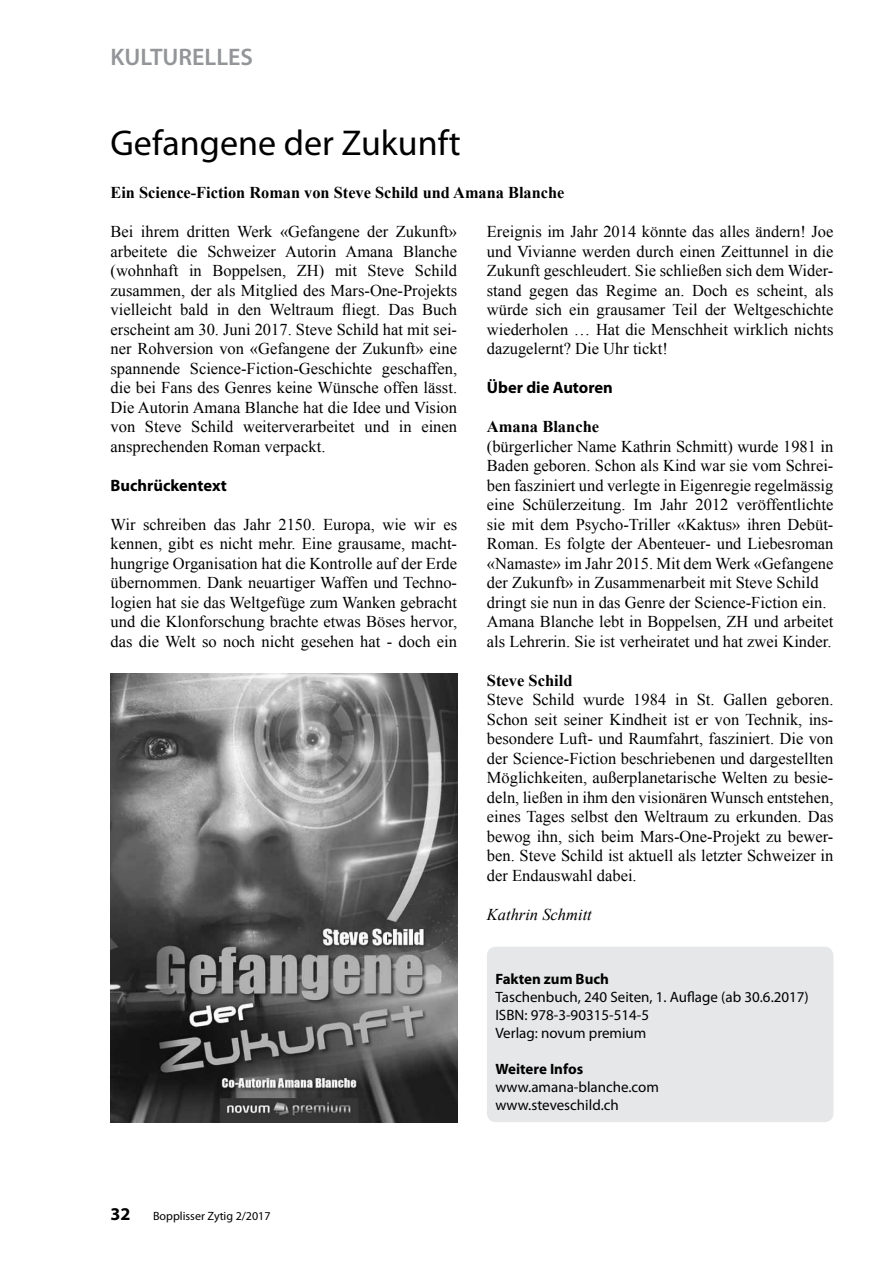
<style>
.page{position:relative;width:893px;height:1263px;background:#fff}
.page>*{position:absolute;margin:0;border:0;box-sizing:border-box;transform-origin:0 0}
.t1{font:36px "Myriad Pro";color:#000}
.t2{font:600 24px "Myriad Pro";color:#939598}
.t3{font:700 18px "Myriad Pro";color:#000}
.t4{font:16.5px/19.5px "Times New Roman";color:#000;text-align:justify}
.t5{font:700 16.5px "Times New Roman";color:#000}
.t6{font:700 16.5px "Myriad Pro";color:#000}
.t7{font:italic 16.5px "Times New Roman";color:#000}
.t8{font:15px/18px "Myriad Pro";color:#000}
.t9{font:700 15px "Myriad Pro";color:#000}
.t10{font:12px "Myriad Pro";color:#000}
</style>
<div class="page">
<div style="left:487px;top:947px;width:346px;height:175px;background:#e6e7e8;border-radius:9px"></div>
<img style="left:111px;top:674px;width:346px;height:448px">
<h2 class="t2" style="left:111px;top:41px;width:144px">KULTURELLES</h2>
<h1 class="t1" style="left:111px;top:120px;width:352px">Gefangene der Zukunft</h1>
<p class="t5" style="left:111px;top:181px;width:455px">Ein Science-Fiction Roman von Steve Schild und Amana Blanche</p>
<p class="t4" style="left:111px;top:222px;width:348px">Bei ihrem dritten Werk «Gefangene der Zukunft» arbeitete die Schweizer Autorin Amana Blanche (wohnhaft in Boppelsen, ZH) mit Steve Schild zusammen, der als Mitglied des Mars-One-Projekts vielleicht bald in den Weltraum fliegt. Das Buch erscheint am 30. Juni 2017. Steve Schild hat mit sei&shy;ner Rohversion von «Gefangene der Zukunft» eine spannende Science-Fiction-Geschichte geschaffen, die bei Fans des Genres keine Wünsche offen lässt.<br>Die Autorin Amana Blanche hat die Idee und Vision von Steve Schild weiterverarbeitet und in einen ansprechenden Roman verpackt.</p>
<p class="t6" style="left:111px;top:474px;width:118px">Buchrückentext</p>
<p class="t4" style="left:111px;top:514px;width:348px">Wir schreiben das Jahr 2150. Europa, wie wir es kennen, gibt es nicht mehr. Eine grausame, macht&shy;hungrige Organisation hat die Kontrolle auf der Erde übernommen. Dank neuartiger Waffen und Techno&shy;logien hat sie das Weltgefüge zum Wanken gebracht und die Klonforschung brachte etwas Böses hervor, das die Welt so noch nicht gesehen hat - doch ein</p>
<p class="t4" style="left:487px;top:222px;width:348px">Ereignis im Jahr 2014 könnte das alles ändern! Joe und Vivianne werden durch einen Zeittunnel in die Zukunft geschleudert. Sie schließen sich dem Wider&shy;stand gegen das Regime an. Doch es scheint, als würde sich ein grausamer Teil der Weltgeschichte wiederholen … Hat die Menschheit wirklich nichts dazugelernt? Die Uhr tickt!</p>
<p class="t6" style="left:487px;top:377px;width:128px">Über die Autoren</p>
<p class="t5" style="left:487px;top:415px;width:114px">Amana Blanche</p>
<p class="t4" style="left:487px;top:436px;width:348px;text-align:left">(bürgerlicher Name Kathrin Schmitt) wurde 1981 in Baden geboren. Schon als Kind war sie vom Schrei&shy;ben fasziniert und verlegte in Eigenregie regelmässig eine Schülerzeitung. Im Jahr 2012 veröffentlichte sie mit dem Psycho-Triller «Kaktus» ihren Debüt-Roman. Es folgte der Abenteuer- und Liebesroman «Namaste» im Jahr 2015. Mit dem Werk «Gefangene der Zukunft» in Zusammenarbeit mit Steve Schild dringt sie nun in das Genre der Science-Fiction ein.<br>Amana Blanche lebt in Boppelsen, ZH und arbeitet als Lehrerin. Sie ist verheiratet und hat zwei Kinder.</p>
<p class="t5" style="left:487px;top:669px;width:87px">Steve Schild</p>
<p class="t4" style="left:487px;top:690px;width:348px">Steve Schild wurde 1984 in St. Gallen geboren.<br>Schon seit seiner Kindheit ist er von Technik, ins&shy;besondere Luft- und Raumfahrt, fasziniert. Die von der Science-Fiction beschriebenen und dargestellten Möglichkeiten, außerplanetarische Welten zu besie&shy;deln, ließen in ihm den visionären Wunsch entstehen, eines Tages selbst den Weltraum zu erkunden. Das bewog ihn, sich beim Mars-One-Projekt zu bewer&shy;ben. Steve Schild ist aktuell als letzter Schweizer in der Endauswahl dabei.</p>
<p class="t7" style="left:487px;top:903px;width:106px">Kathrin Schmitt</p>
<p class="t3" style="left:111px;top:1203px;width:21px">32</p>
<p class="t10" style="left:153px;top:1209px;width:119px">Bopplisser Zytig 2/2017</p>
<p class="t9" style="left:495px;top:969px;width:115px">Fakten zum Buch</p>
<p class="t8" style="left:495px;top:988px;width:315px">Taschenbuch, 240 Seiten, 1. Auflage (ab 30.6.2017)<br>ISBN: 978-3-90315-514-5<br>Verlag: novum premium</p>
<p class="t9" style="left:495px;top:1059px;width:89px">Weitere Infos</p>
<p class="t8" style="left:495px;top:1078px;width:165px">www.amana-blanche.com www.steveschild.ch</p>
</div>
